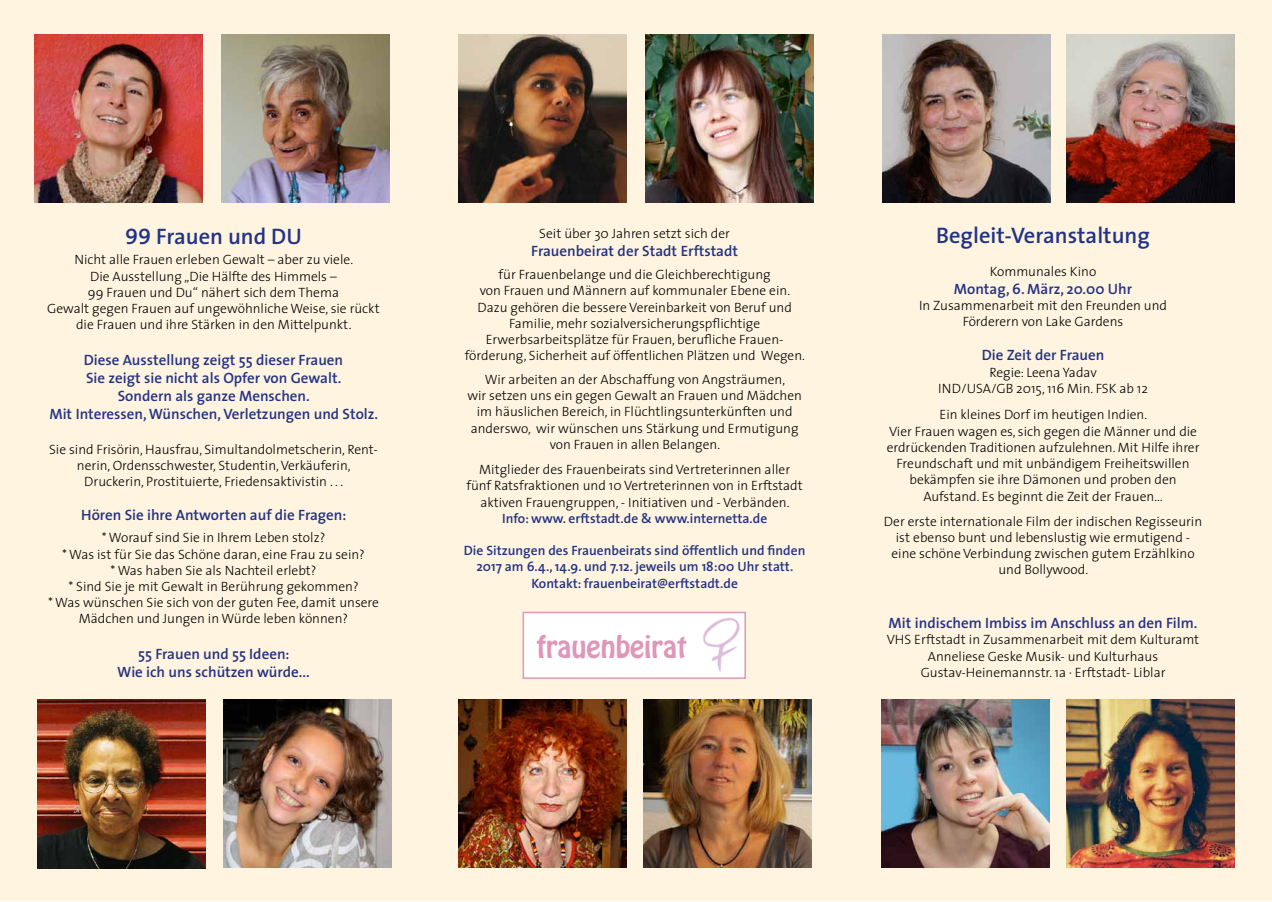
<style>
.page{position:relative;width:1272px;height:902px;background:#fff}
.page>*{position:absolute;margin:0;border:0;box-sizing:border-box;transform-origin:0 0}
.t1{font:27px "Hobo Std";color:#de97b8}
.t2{font:600 22.5px "The Sans";color:#233385}
.t3{font:600 15px/18px "The Sans";color:#243282;text-align:center}
.t4{font:600 15px/18px "The Sans";color:#233385;text-align:center}
.t5{font:300 13.5px/16.2px "The Sans";color:#000;text-align:center}
.t6{font:600 13.5px/16.2px "The Sans";color:#233385;text-align:center}
.t7{font:600 13.5px "The Sans";color:#243282}
.s1{font-family:"The Sans Semi Bold Caps";font-weight:400}
</style>
<div class="page">
<div style="left:0;top:0;width:1271px;height:900px;background:#fff4e0"></div>
<img style="left:882px;top:34px;width:168px;height:168px">
<img style="left:646px;top:34px;width:168px;height:168px">
<img style="left:1066px;top:34px;width:168px;height:168px">
<img style="left:643px;top:699px;width:168px;height:168px">
<img style="left:223px;top:699px;width:168px;height:168px">
<img style="left:881px;top:699px;width:168px;height:168px">
<img style="left:458px;top:34px;width:168px;height:168px">
<img style="left:1066px;top:699px;width:168px;height:168px">
<img style="left:37px;top:700px;width:168px;height:167px">
<img style="left:458px;top:699px;width:168px;height:168px">
<img style="left:34px;top:34px;width:168px;height:168px">
<img style="left:222px;top:34px;width:168px;height:168px">
<div style="left:522px;top:611px;width:224px;height:67px;background:#fff;border:2px solid #de97b8"></div>
<img style="left:703px;top:617px;width:37px;height:54px">
<h2 class="t2" style="left:125px;top:217px;width:178px"><span class="s1">99</span> Frauen und DU</h2>
<p class="t5" style="left:47px;top:251px;width:334px">Nicht alle Frauen erleben Gewalt – aber zu viele.<br>Die Ausstellung „Die Hälfte des Himmels –<br>99 Frauen und Du“ nähert sich dem Thema<br>Gewalt gegen Frauen auf ungewöhnliche Weise, sie rückt die Frauen und ihre Stärken in den Mittelpunkt.</p>
<p class="t4" style="left:49px;top:351px;width:330px">Diese Ausstellung zeigt 55 dieser Frauen<br>Sie zeigt sie nicht als Opfer von Gewalt.<br>Sondern als ganze Menschen.<br>Mit Interessen, Wünschen, Verletzungen und Stolz.</p>
<p class="t5" style="left:49px;top:440px;width:330px">Sie sind Frisörin, Hausfrau, Simultandolmetscherin, Rent&shy;nerin, Ordensschwester, Studentin, Verkäuferin,<br>Druckerin, Prostituierte, Friedensaktivistin . . .</p>
<p class="t3" style="left:81px;top:505px;width:266px">Hören Sie ihre Antworten auf die Fragen:</p>
<p class="t5" style="left:48px;top:529px;width:332px">* Worauf sind Sie in Ihrem Leben stolz?<br>* Was ist für Sie das Schöne daran, eine Frau zu sein?<br>* Was haben Sie als Nachteil erlebt?<br>* Sind Sie je mit Gewalt in Berührung gekommen?<br>* Was wünschen Sie sich von der guten Fee, damit unsere Mädchen und Jungen in Würde leben können?</p>
<p class="t3" style="left:117px;top:645px;width:194px">55 Frauen und 55 Ideen:<br>Wie ich uns schützen würde...</p>
<p class="t5" style="left:539px;top:224px;width:192px">Seit über 30 Jahren setzt sich der</p>
<p class="t3" style="left:531px;top:241px;width:208px">Frauenbeirat der Stadt Erftstadt</p>
<p class="t5" style="left:465px;top:266px;width:342px">für Frauenbelange und die Gleichberechtigung<br>von Frauen und Männern auf kommunaler Ebene ein.<br>Dazu gehören die bessere Vereinbarkeit von Beruf und Familie, mehr sozialversicherungspflichtige Erwerbsarbeitsplätze für Frauen, berufliche Frauen&shy;förderung, Sicherheit auf öffentlichen Plätzen und Wegen.</p>
<p class="t5" style="left:467px;top:371px;width:336px">Wir arbeiten an der Abschaffung von Angsträumen,<br>wir setzen uns ein gegen Gewalt an Frauen und Mädchen im häuslichen Bereich, in Flüchtlingsunterkünften und anderswo, wir wünschen uns Stärkung und Ermutigung von Frauen in allen Belangen.</p>
<p class="t5" style="left:466px;top:461px;width:338px">Mitglieder des Frauenbeirats sind Vertreterinnen aller fünf Ratsfraktionen und 10 Vertreterinnen von in Erftstadt aktiven Frauengruppen, - Initiativen und - Verbänden.</p>
<p class="t7" style="left:502px;top:507px;width:267px">Info: www. erftstadt.de &amp; www.internetta.de</p>
<p class="t6" style="left:464px;top:542px;width:343px">Die Sitzungen des Frauenbeirats sind öffentlich und finden<br>2017 am 6.4., 14.9. und 7.12. jeweils um 18:00 Uhr statt.<br>Kontakt: frauenbeirat@erftstadt.de</p>
<h1 class="t1" style="left:536px;top:628px;width:152px">frauenbeirat</h1>
<h2 class="t2" style="left:936px;top:217px;width:215px">Begleit-Veranstaltung</h2>
<p class="t5" style="left:989px;top:262px;width:108px">Kommunales Kino</p>
<p class="t3" style="left:953px;top:279px;width:180px">Montag, 6. März, 20.00 Uhr</p>
<p class="t5" style="left:919px;top:297px;width:249px">In Zusammenarbeit mit den Freunden und<br>Förderern von Lake Gardens</p>
<p class="t3" style="left:981px;top:346px;width:124px">Die Zeit der Frauen</p>
<p class="t5" style="left:938px;top:363px;width:211px">Regie: Leena Yadav<br>IND/USA/GB 2015, 116 Min. FSK ab 12</p>
<p class="t5" style="left:886px;top:406px;width:314px">Ein kleines Dorf im heutigen Indien.<br>Vier Frauen wagen es, sich gegen die Männer und die erdrückenden Traditionen aufzulehnen. Mit Hilfe ihrer Freundschaft und mit unbändigem Freiheitswillen bekämpfen sie ihre Dämonen und proben den Aufstand. Es beginnt die Zeit der Frauen…</p>
<p class="t5" style="left:883px;top:512px;width:320px">Der erste internationale Film der indischen Regisseurin ist ebenso bunt und lebenslustig wie ermutigend - eine schöne Verbindung zwischen gutem Erzählkino und Bollywood.</p>
<p class="t3" style="left:888px;top:613px;width:310px">Mit indischem Imbiss im Anschluss an den Film.</p>
<p class="t5" style="left:886px;top:631px;width:314px">VHS Erftstadt in Zusammenarbeit mit dem Kulturamt<br>Anneliese Geske Musik- und Kulturhaus<br>Gustav-Heinemannstr. 1a · Erftstadt- Liblar</p>
</div>
